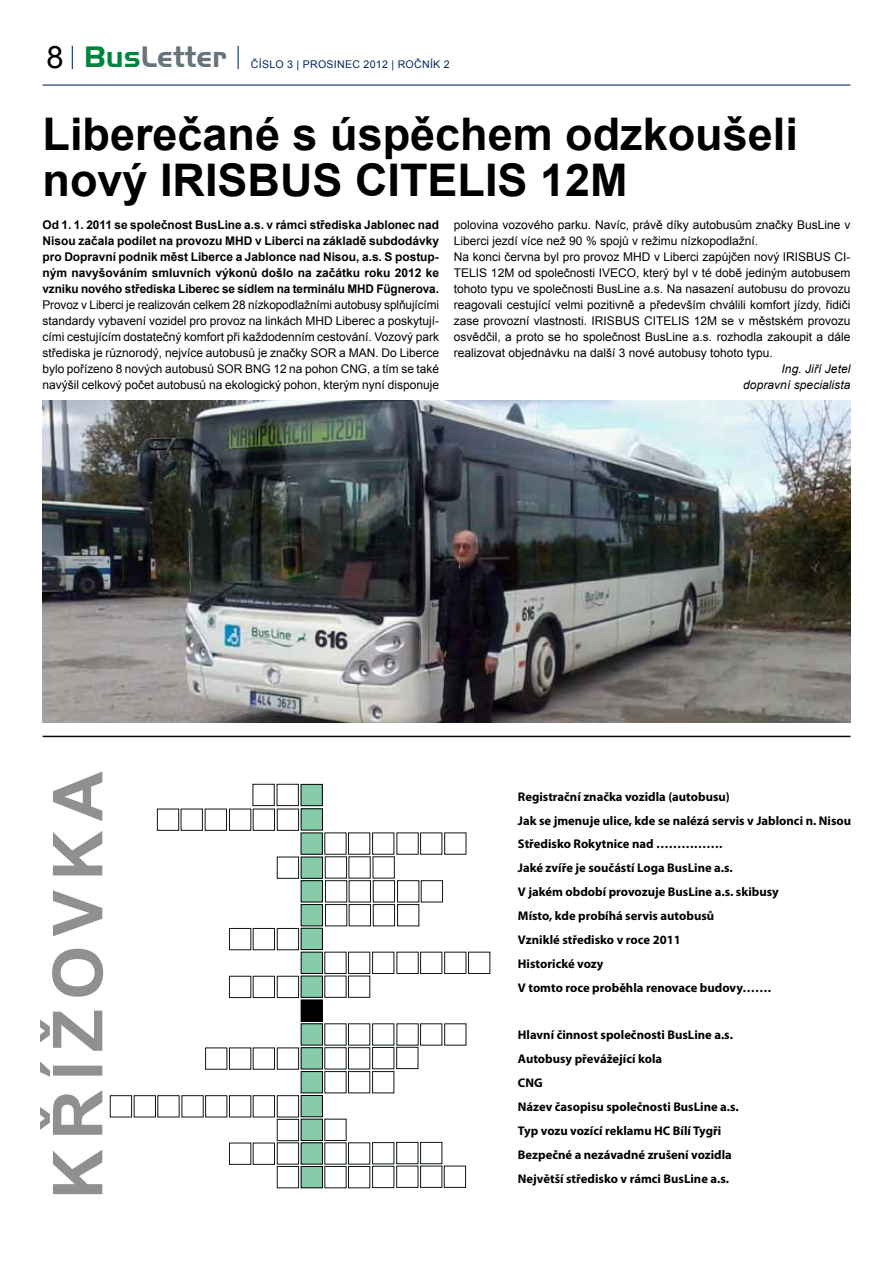
<style>
.page{position:relative;width:893px;height:1263px;background:#fff}
.page>*{position:absolute;margin:0;border:0;box-sizing:border-box;transform-origin:0 0}
.t1{font:700 69px "Arial";letter-spacing:.14em;color:#8e9092}
.t2{font:700 45px/46.5px "Arial";color:#000}
.t3{font:700 30.9px "Handel Gothic DOT";color:#68737a}
.t4{font:700 12.6px/23.9px "Myriad Pro";color:#000}
.t5{font:12px/15.9px "Arial";color:#000;text-align:justify}
.t6{font:700 12px/15.9px "Arial";letter-spacing:-.01em;color:#000;text-align:justify}
.t7{font:italic 12px/15.9px "Arial";letter-spacing:.005em;color:#000;text-align:right}
.t8{font:10.65px "Arial";letter-spacing:.025em;color:#00285e}
.s1{font-family:"Arial";font-weight:400;color:#000}
.s2{color:#00853f}
</style>
<div class="page">
<svg style="left:238px;top:46px;width:1px;height:23px"></svg>
<svg style="left:72px;top:46px;width:1px;height:23px"></svg>
<hr style="left:43px;top:85px;width:807px;height:1px;background:#00285e">
<img style="left:43px;top:400px;width:807px;height:322px">
<hr style="left:43px;top:736px;width:807px;height:1px;background:#04080a">
<div style="left:301px;top:784px;width:21px;height:22px;background:#87cca8"></div>
<div style="left:301px;top:784px;width:22px;height:22px;border:1px solid #010101"></div>
<div style="left:252px;top:784px;width:23px;height:22px;border:1px solid #0e190f"></div>
<div style="left:277px;top:784px;width:22px;height:22px;border:1px solid #0e190f"></div>
<div style="left:301px;top:809px;width:21px;height:21px;background:#87cca8"></div>
<div style="left:229px;top:808px;width:22px;height:23px;border:1px solid #0e190f"></div>
<div style="left:253px;top:808px;width:22px;height:23px;border:1px solid #0e190f"></div>
<div style="left:277px;top:808px;width:22px;height:23px;border:1px solid #0e190f"></div>
<div style="left:157px;top:808px;width:22px;height:23px;border:1px solid #0e190f"></div>
<div style="left:181px;top:808px;width:22px;height:23px;border:1px solid #0e190f"></div>
<div style="left:205px;top:808px;width:22px;height:23px;border:1px solid #0e190f"></div>
<div style="left:420px;top:832px;width:22px;height:23px;border:1px solid #0e190f"></div>
<div style="left:348px;top:832px;width:22px;height:23px;border:1px solid #0e190f"></div>
<div style="left:372px;top:832px;width:22px;height:23px;border:1px solid #0e190f"></div>
<div style="left:277px;top:856px;width:22px;height:23px;border:1px solid #0e190f"></div>
<div style="left:301px;top:881px;width:21px;height:21px;background:#87cca8"></div>
<div style="left:301px;top:880px;width:22px;height:22px;border:1px solid #010101"></div>
<div style="left:397px;top:880px;width:22px;height:22px;border:1px solid #0e190f"></div>
<div style="left:421px;top:880px;width:22px;height:22px;border:1px solid #0e190f"></div>
<div style="left:325px;top:880px;width:22px;height:22px;border:1px solid #0e190f"></div>
<div style="left:349px;top:880px;width:22px;height:22px;border:1px solid #0e190f"></div>
<div style="left:373px;top:880px;width:22px;height:22px;border:1px solid #0e190f"></div>
<div style="left:301px;top:904px;width:21px;height:22px;background:#87cca8"></div>
<div style="left:301px;top:904px;width:22px;height:22px;border:1px solid #010101"></div>
<div style="left:397px;top:904px;width:22px;height:22px;border:1px solid #0e190f"></div>
<div style="left:325px;top:904px;width:22px;height:22px;border:1px solid #0e190f"></div>
<div style="left:349px;top:904px;width:22px;height:22px;border:1px solid #0e190f"></div>
<div style="left:373px;top:904px;width:22px;height:22px;border:1px solid #0e190f"></div>
<div style="left:301px;top:928px;width:21px;height:21px;background:#87cca8"></div>
<div style="left:301px;top:928px;width:22px;height:22px;border:1px solid #010101"></div>
<div style="left:229px;top:928px;width:22px;height:22px;border:1px solid #0e190f"></div>
<div style="left:253px;top:928px;width:22px;height:22px;border:1px solid #0e190f"></div>
<div style="left:277px;top:928px;width:22px;height:22px;border:1px solid #0e190f"></div>
<div style="left:301px;top:952px;width:21px;height:21px;background:#87cca8"></div>
<div style="left:301px;top:952px;width:22px;height:22px;border:1px solid #010101"></div>
<div style="left:420px;top:952px;width:22px;height:22px;border:1px solid #0e190f"></div>
<div style="left:444px;top:952px;width:22px;height:22px;border:1px solid #0e190f"></div>
<div style="left:348px;top:952px;width:22px;height:22px;border:1px solid #0e190f"></div>
<div style="left:372px;top:952px;width:22px;height:22px;border:1px solid #0e190f"></div>
<div style="left:468px;top:952px;width:22px;height:22px;border:1px solid #0e190f"></div>
<div style="left:301px;top:976px;width:21px;height:21px;background:#87cca8"></div>
<div style="left:301px;top:975px;width:22px;height:23px;border:1px solid #010101"></div>
<div style="left:229px;top:976px;width:22px;height:22px;border:1px solid #0e190f"></div>
<div style="left:253px;top:976px;width:22px;height:22px;border:1px solid #0e190f"></div>
<div style="left:277px;top:976px;width:22px;height:22px;border:1px solid #0e190f"></div>
<div style="left:348px;top:975px;width:22px;height:23px;border:1px solid #0e190f"></div>
<div style="left:301px;top:1000px;width:21px;height:21px;background:#010101"></div>
<div style="left:301px;top:999px;width:22px;height:23px;border:1px solid #010101"></div>
<div style="left:301px;top:1024px;width:21px;height:21px;background:#87cca8"></div>
<div style="left:301px;top:1048px;width:21px;height:21px;background:#87cca8"></div>
<div style="left:301px;top:1047px;width:22px;height:22px;border:1px solid #010101"></div>
<div style="left:229px;top:1047px;width:22px;height:23px;border:1px solid #0e190f"></div>
<div style="left:277px;top:1047px;width:22px;height:23px;border:1px solid #0e190f"></div>
<div style="left:348px;top:1047px;width:22px;height:22px;border:1px solid #0e190f"></div>
<div style="left:205px;top:1047px;width:22px;height:23px;border:1px solid #0e190f"></div>
<div style="left:372px;top:1047px;width:22px;height:22px;border:1px solid #0e190f"></div>
<div style="left:396px;top:1047px;width:22px;height:22px;border:1px solid #0e190f"></div>
<div style="left:301px;top:1071px;width:21px;height:22px;background:#87cca8"></div>
<div style="left:301px;top:1071px;width:22px;height:22px;border:1px solid #010101"></div>
<div style="left:348px;top:1071px;width:22px;height:22px;border:1px solid #0e190f"></div>
<div style="left:372px;top:1071px;width:22px;height:22px;border:1px solid #0e190f"></div>
<div style="left:301px;top:1095px;width:21px;height:22px;background:#87cca8"></div>
<div style="left:301px;top:1095px;width:22px;height:22px;border:1px solid #010101"></div>
<div style="left:229px;top:1095px;width:22px;height:22px;border:1px solid #0e190f"></div>
<div style="left:253px;top:1095px;width:22px;height:22px;border:1px solid #0e190f"></div>
<div style="left:277px;top:1095px;width:22px;height:22px;border:1px solid #0e190f"></div>
<div style="left:205px;top:1095px;width:22px;height:22px;border:1px solid #0e190f"></div>
<div style="left:134px;top:1095px;width:22px;height:22px;border:1px solid #0e190f"></div>
<div style="left:110px;top:1095px;width:22px;height:22px;border:1px solid #0e190f"></div>
<div style="left:301px;top:1119px;width:21px;height:21px;background:#87cca8"></div>
<div style="left:301px;top:1119px;width:22px;height:22px;border:1px solid #010101"></div>
<div style="left:277px;top:1119px;width:22px;height:22px;border:1px solid #0e190f"></div>
<div style="left:301px;top:1143px;width:21px;height:21px;background:#87cca8"></div>
<div style="left:372px;top:1142px;width:22px;height:22px;border:1px solid #0e190f"></div>
<div style="left:396px;top:1142px;width:22px;height:22px;border:1px solid #0e190f"></div>
<div style="left:229px;top:1142px;width:22px;height:23px;border:1px solid #0e190f"></div>
<div style="left:253px;top:1142px;width:22px;height:23px;border:1px solid #0e190f"></div>
<div style="left:277px;top:1142px;width:22px;height:22px;border:1px solid #0e190f"></div>
<div style="left:420px;top:1142px;width:22px;height:22px;border:1px solid #0e190f"></div>
<div style="left:301px;top:1166px;width:21px;height:22px;background:#87cca8"></div>
<div style="left:301px;top:1166px;width:22px;height:22px;border:1px solid #010101"></div>
<div style="left:348px;top:1166px;width:22px;height:22px;border:1px solid #0e190f"></div>
<div style="left:372px;top:1166px;width:22px;height:22px;border:1px solid #0e190f"></div>
<div style="left:396px;top:1165px;width:22px;height:23px;border:1px solid #0e190f"></div>
<div style="left:277px;top:1166px;width:22px;height:22px;border:1px solid #0e190f"></div>
<div style="left:420px;top:1165px;width:22px;height:23px;border:1px solid #0e190f"></div>
<div style="left:444px;top:1165px;width:22px;height:23px;border:1px solid #0e190f"></div>
<div style="left:301px;top:833px;width:21px;height:21px;background:#87cca8"></div>
<div style="left:301px;top:832px;width:22px;height:23px;border:1px solid #010101"></div>
<div style="left:301px;top:857px;width:21px;height:21px;background:#87cca8"></div>
<div style="left:301px;top:856px;width:22px;height:23px;border:1px solid #010101"></div>
<h3 class="t3" style="left:47px;top:40px;width:181px"><span class="s1">8</span> <span class="s2">Bus</span>Letter</h3>
<p class="t8" style="left:251px;top:57px;width:200px">ČÍSLO 3 | PROSINEC 2012 | ROČNÍK 2</p>
<h2 class="t2" style="left:43px;top:112px;width:757px">Liberečané s úspěchem odzkoušeli nový IRISBUS CITELIS 12M</h2>
<p class="t6" style="left:43px;top:218px;width:398px">Od 1. 1. 2011 se společnost BusLine a.s. v rámci střediska Jablonec nad Nisou začala podílet na provozu MHD v Liberci na základě subdodávky pro Dopravní podnik měst Liberce a Jablonce nad Nisou, a.s. S postup&shy;ným navyšováním smluvních výkonů došlo na začátku roku 2012 ke vzniku nového střediska Liberec se sídlem na terminálu MHD Fügnerova.</p>
<p class="t5" style="left:43px;top:297px;width:398px">Provoz v Liberci je realizován celkem 28 nízkopodlažními autobusy splňujícími standardy vybavení vozidel pro provoz na linkách MHD Liberec a poskytují&shy;cími cestujícím dostatečný komfort při každodenním cestování. Vozový park střediska je různorodý, nejvíce autobusů je značky SOR a MAN. Do Liberce bylo pořízeno 8 nových autobusů SOR BNG 12 na pohon CNG, a tím se také navýšil celkový počet autobusů na ekologický pohon, kterým nyní disponuje</p>
<p class="t5" style="left:454px;top:217px;width:398px;text-align:left">polovina vozového parku. Navíc, právě díky autobusům značky BusLine v Liberci jezdí více než 90 % spojů v režimu nízkopodlažní.<br>Na konci června byl pro provoz MHD v Liberci zapůjčen nový IRISBUS CI-TELIS 12M od společnosti IVECO, který byl v té době jediným autobusem tohoto typu ve společnosti BusLine a.s. Na nasazení autobusu do provozu reagovali cestující velmi pozitivně a především chválili komfort jízdy, řidiči zase provozní vlastnosti. IRISBUS CITELIS 12M se v městském provozu osvědčil, a proto se ho společnost BusLine a.s. rozhodla zakoupit a dále realizovat objednávku na další 3 nové autobusy tohoto typu.</p>
<p class="t7" style="left:743px;top:361px;width:109px">Ing. Jiří Jetel dopravní specialista</p>
<h1 class="t1" style="left:32px;top:1199px;width:429px;rotate:-90deg">KŘÍŽOVKA</h1>
<p class="t4" style="left:518px;top:784px;width:335px">Registrační značka vozidla (autobusu)<br>Jak se jmenuje ulice, kde se nalézá servis v Jablonci n. Nisou Středisko Rokytnice nad …………….<br>Jaké zvíře je součástí Loga BusLine a.s.<br>V jakém období provozuje BusLine a.s. skibusy<br>Místo, kde probíhá servis autobusů<br>Vzniklé středisko v roce 2011<br>Historické vozy<br>V tomto roce proběhla renovace budovy…….</p>
<p class="t4" style="left:518px;top:1023px;width:222px">Hlavní činnost společnosti BusLine a.s.<br>Autobusy převážející kola<br>CNG<br>Název časopisu společnosti BusLine a.s.<br>Typ vozu vozící reklamu HC Bílí Tygři<br>Bezpečné a nezávadné zrušení vozidla<br>Největší středisko v rámci BusLine a.s.</p>
</div>
